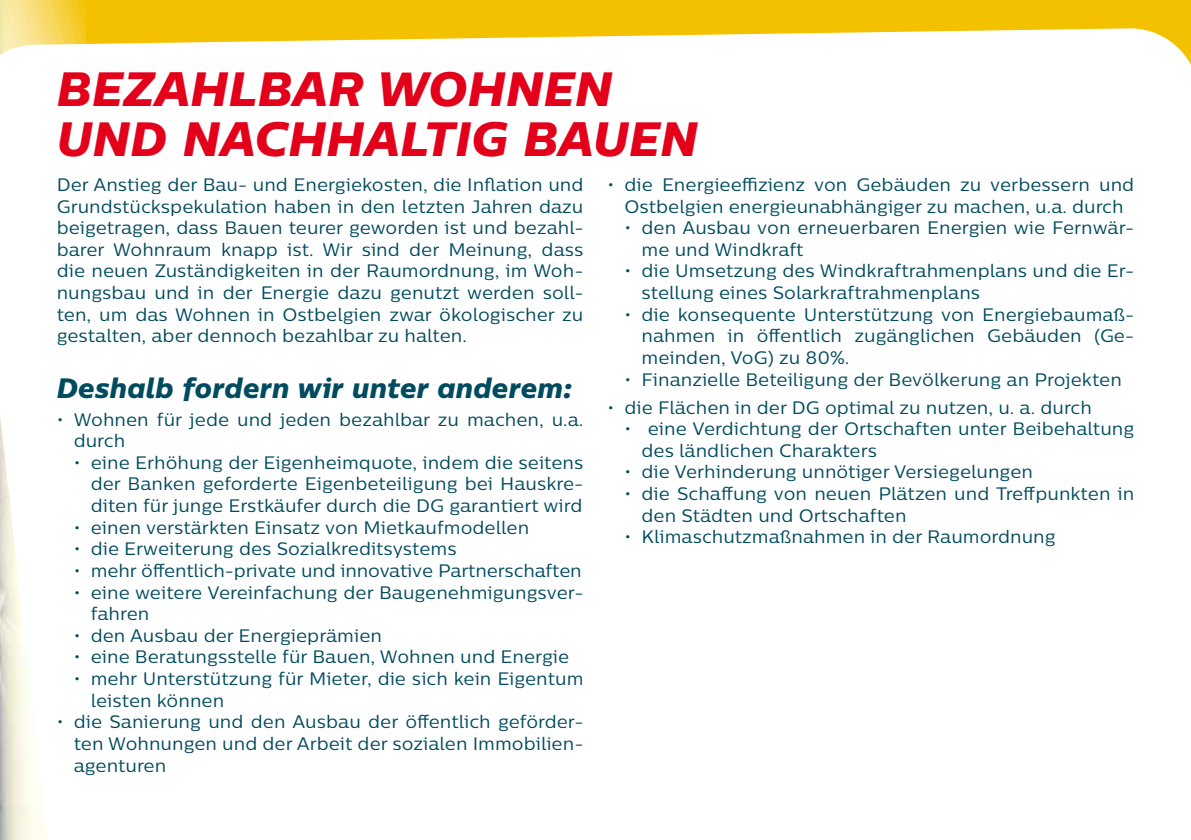
<style>
.page{position:relative;width:1191px;height:840px;background:#fff}
.page>*{position:absolute;margin:0;border:0;box-sizing:border-box;transform-origin:0 0}
.t1{font:italic 48px/50px "Centrale Sans X Bold";color:#e2001a}
.t2{font:italic 28px "Centrale Sans X Bold";color:#004b5e}
.t3{font:18px/21.6px "Centrale Sans";color:#004b5e}
</style>
<div class="page">
<div style="left:0;top:0;width:1191px;height:839px;background:#f4c100"></div>
<img style="left:0;top:0;width:85px;height:28px">
<div style="left:0;top:28px;width:1191px;height:811px;background:#fff"></div>
<h1 class="t1" style="left:57px;top:62px;width:643px">BEZAHLBAR WOHNEN<br>UND NACHHALTIG BAUEN</h1>
<p class="t3" style="left:57px;top:173px;width:528px;text-align:justify">Der Anstieg der Bau- und Energiekosten, die Inflation und Grundstückspekulation haben in den letzten Jahren dazu beigetragen, dass Bauen teurer geworden ist und bezahl&shy;barer Wohnraum knapp ist. Wir sind der Meinung, dass die neuen Zuständigkeiten in der Raumordnung, im Woh&shy;nungsbau und in der Energie dazu genutzt werden soll&shy;ten, um das Wohnen in Ostbelgien zwar ökologischer zu gestalten, aber dennoch bezahlbar zu halten.</p>
<h2 class="t2" style="left:57px;top:369px;width:517px">Deshalb fordern wir unter anderem:</h2>
<p class="t3" style="left:74px;top:408px;width:511px;text-indent:-17px">• Wohnen für jede und jeden bezahlbar zu machen, u.a. durch</p>
<p class="t3" style="left:91px;top:451px;width:494px;text-align:justify;text-indent:-17px">• eine Erhöhung der Eigenheimquote, indem die seitens der Banken geforderte Eigenbeteiligung bei Hauskre&shy;diten für junge Erstkäufer durch die DG garantiert wird</p>
<p class="t3" style="left:74px;top:516px;width:457px">• einen verstärkten Einsatz von Mietkaufmodellen</p>
<p class="t3" style="left:74px;top:537px;width:384px">• die Erweiterung des Sozialkreditsystems</p>
<p class="t3" style="left:74px;top:559px;width:509px">• mehr öffentlich-private und innovative Partnerschaften</p>
<p class="t3" style="left:91px;top:580px;width:494px;text-indent:-17px">• eine weitere Vereinfachung der Baugenehmigungsver&shy;fahren</p>
<p class="t3" style="left:74px;top:624px;width:310px">• den Ausbau der Energieprämien</p>
<p class="t3" style="left:74px;top:645px;width:497px">• eine Beratungsstelle für Bauen, Wohnen und Energie</p>
<p class="t3" style="left:91px;top:667px;width:494px;text-indent:-17px">• mehr Unterstützung für Mieter, die sich kein Eigentum leisten können</p>
<p class="t3" style="left:74px;top:710px;width:511px;text-align:justify;text-indent:-17px">• die Sanierung und den Ausbau der öffentlich geförder&shy;ten Wohnungen und der Arbeit der sozialen Immobilien&shy;agenturen</p>
<p class="t3" style="left:607px;top:173px;width:528px;text-align:center">• die Energieeffizienz von Gebäuden zu verbessern und<br>Ostbelgien energieunabhängiger zu machen, u.a. durch</p>
<p class="t3" style="left:641px;top:216px;width:494px;text-indent:-17px">• den Ausbau von erneuerbaren Energien wie Fernwär&shy;me und Windkraft</p>
<p class="t3" style="left:641px;top:260px;width:494px;text-indent:-17px">• die Umsetzung des Windkraftrahmenplans und die Er&shy;stellung eines Solarkraftrahmenplans</p>
<p class="t3" style="left:641px;top:303px;width:494px;text-align:justify;text-indent:-17px">• die konsequente Unterstützung von Energiebaumaß&shy;nahmen in öffentlich zugänglichen Gebäuden (Ge&shy;meinden, VoG) zu 80%.</p>
<p class="t3" style="left:624px;top:368px;width:499px">• Finanzielle Beteiligung der Bevölkerung an Projekten</p>
<p class="t3" style="left:607px;top:396px;width:486px">• die Flächen in der DG optimal zu nutzen, u. a. durch</p>
<p class="t3" style="left:641px;top:417px;width:494px;text-indent:-17px">• eine Verdichtung der Ortschaften unter Beibehaltung des ländlichen Charakters</p>
<p class="t3" style="left:624px;top:460px;width:410px">• die Verhinderung unnötiger Versiegelungen</p>
<p class="t3" style="left:641px;top:482px;width:494px;text-indent:-17px">• die Schaffung von neuen Plätzen und Treffpunkten in den Städten und Ortschaften</p>
<p class="t3" style="left:624px;top:525px;width:433px">• Klimaschutzmaßnahmen in der Raumordnung</p>
</div>
